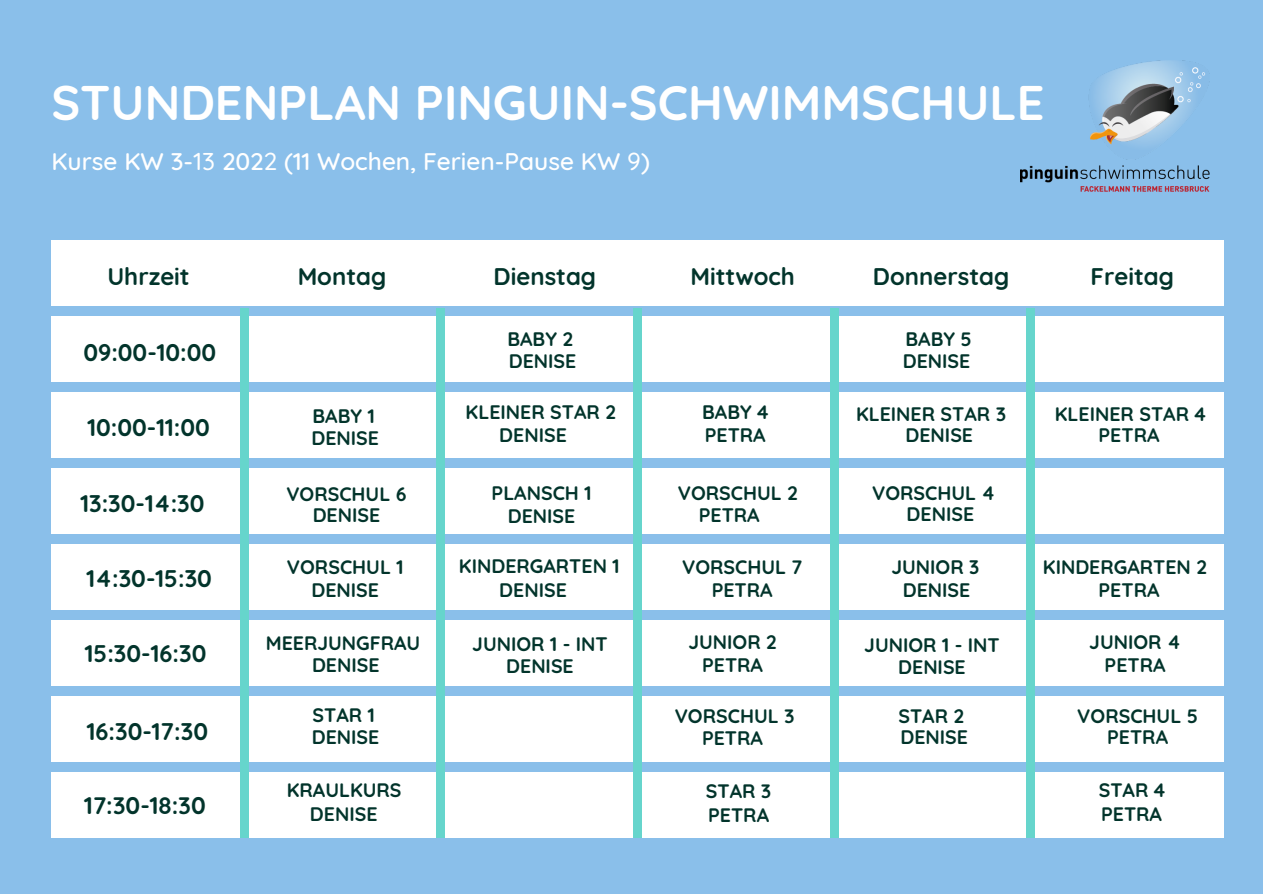
<style>
.page{position:relative;width:1263px;height:894px;background:#fff}
.page>*{position:absolute;margin:0;border:0;box-sizing:border-box;transform-origin:0 0}
.t1{font:700 48.45px "Quicksand";color:#fff}
.t2{font:500 24.45px "Quicksand";color:#fff}
.t3{font:700 24px "Quicksand";color:#02342b}
.t4{font:700 19.5px/22.5px "Quicksand";color:#02342b;text-align:center}
</style>
<div class="page">
<div style="left:0;top:0;width:1263px;height:893px;background:#8abfea"></div>
<div style="left:51px;top:241px;width:1172px;height:65px;background:#fff"></div>
<div style="left:51px;top:316px;width:1172px;height:66px;background:#fff"></div>
<div style="left:51px;top:392px;width:1172px;height:66px;background:#fff"></div>
<div style="left:51px;top:468px;width:1172px;height:65px;background:#fff"></div>
<div style="left:51px;top:544px;width:1172px;height:65px;background:#fff"></div>
<div style="left:51px;top:620px;width:1172px;height:65px;background:#fff"></div>
<div style="left:51px;top:696px;width:1172px;height:65px;background:#fff"></div>
<div style="left:51px;top:772px;width:1172px;height:65px;background:#fff"></div>
<div style="left:240px;top:308px;width:9px;height:528px;background:#66d5cc"></div>
<div style="left:436px;top:308px;width:9px;height:528px;background:#66d5cc"></div>
<div style="left:633px;top:308px;width:9px;height:528px;background:#66d5cc"></div>
<div style="left:830px;top:308px;width:9px;height:528px;background:#66d5cc"></div>
<div style="left:1026px;top:308px;width:9px;height:528px;background:#66d5cc"></div>
<img style="left:1021px;top:60px;width:189px;height:131px">
<p class="t1" style="left:51px;top:71px;width:995px">STUNDENPLAN PINGUIN-SCHWIMMSCHULE</p>
<p class="t2" style="left:51px;top:142px;width:600px">Kurse KW 3-13 2022 (11 Wochen, Ferien-Pause KW 9)</p>
<p class="t3" style="left:107px;top:261px;width:84px">Uhrzeit</p>
<p class="t3" style="left:298px;top:261px;width:90px">Montag</p>
<p class="t3" style="left:494px;top:261px;width:104px">Dienstag</p>
<p class="t3" style="left:690px;top:261px;width:106px">Mittwoch</p>
<p class="t3" style="left:873px;top:261px;width:138px">Donnerstag</p>
<p class="t3" style="left:1091px;top:261px;width:85px">Freitag</p>
<p class="t3" style="left:83px;top:332px;width:134px">09:00-10:00</p>
<p class="t3" style="left:87px;top:411px;width:124px">10:00-11:00</p>
<p class="t3" style="left:80px;top:487px;width:126px">13:30-14:30</p>
<p class="t3" style="left:87px;top:563px;width:127px">14:30-15:30</p>
<p class="t3" style="left:85px;top:638px;width:123px">15:30-16:30</p>
<p class="t3" style="left:87px;top:715px;width:123px">16:30-17:30</p>
<p class="t3" style="left:84px;top:790px;width:123px">17:30-18:30</p>
<p class="t4" style="left:507px;top:326px;width:68px">BABY 2</p>
<p class="t4" style="left:509px;top:350px;width:69px">DENISE</p>
<p class="t4" style="left:905px;top:327px;width:68px">BABY 5</p>
<p class="t4" style="left:903px;top:350px;width:69px">DENISE</p>
<p class="t4" style="left:311px;top:403px;width:69px;text-align:left">BABY 1<br>DENISE</p>
<p class="t4" style="left:466px;top:399px;width:152px">KLEINER STAR 2</p>
<p class="t4" style="left:499px;top:423px;width:69px">DENISE</p>
<p class="t4" style="left:702px;top:399px;width:68px;text-align:left">BABY 4<br>PETRA</p>
<p class="t4" style="left:905px;top:401px;width:102px;line-height:21.5px;text-align:left;text-indent:-50px">KLEINER STAR 3<br>DENISE</p>
<p class="t4" style="left:1055px;top:401px;width:153px;line-height:21.5px">KLEINER STAR 4<br>PETRA</p>
<p class="t4" style="left:286px;top:481px;width:122px;line-height:21.5px">VORSCHUL 6<br>DENISE</p>
<p class="t4" style="left:678px;top:479px;width:122px">VORSCHUL 2</p>
<p class="t4" style="left:492px;top:480px;width:101px">PLANSCH 1<br>DENISE</p>
<p class="t4" style="left:699px;top:502px;width:62px">PETRA</p>
<p class="t4" style="left:907px;top:480px;width:90px;line-height:21.5px;text-align:left;text-indent:-34px">VORSCHUL 4<br>DENISE</p>
<p class="t4" style="left:287px;top:555px;width:118px">VORSCHUL 1<br>DENISE</p>
<p class="t4" style="left:266px;top:629px;width:156px">MEERJUNGFRAU</p>
<p class="t4" style="left:312px;top:651px;width:69px">DENISE</p>
<p class="t4" style="left:312px;top:701px;width:69px;text-align:left">STAR 1<br>DENISE</p>
<p class="t4" style="left:459px;top:553px;width:162px">KINDERGARTEN 1</p>
<p class="t4" style="left:499px;top:578px;width:69px">DENISE</p>
<p class="t4" style="left:472px;top:632px;width:137px">JUNIOR 1 - INT<br>DENISE</p>
<p class="t4" style="left:682px;top:554px;width:122px">VORSCHUL 7<br>PETRA</p>
<p class="t4" style="left:891px;top:554px;width:90px">JUNIOR 3</p>
<p class="t4" style="left:903px;top:578px;width:69px">DENISE</p>
<p class="t4" style="left:1043px;top:554px;width:165px">KINDERGARTEN 2</p>
<p class="t4" style="left:1098px;top:577px;width:62px">PETRA</p>
<p class="t4" style="left:688px;top:629px;width:90px">JUNIOR 2</p>
<p class="t4" style="left:702px;top:653px;width:62px">PETRA</p>
<p class="t4" style="left:675px;top:702px;width:121px">VORSCHUL 3<br>PETRA</p>
<p class="t4" style="left:864px;top:633px;width:137px">JUNIOR 1 - INT<br>DENISE</p>
<p class="t4" style="left:1089px;top:629px;width:93px">JUNIOR 4<br>PETRA</p>
<p class="t4" style="left:898px;top:702px;width:71px;line-height:21.8px;text-align:left">STAR 2<br>DENISE</p>
<p class="t4" style="left:1077px;top:703px;width:122px;line-height:21.5px">VORSCHUL 5<br>PETRA</p>
<p class="t4" style="left:287px;top:776px;width:116px;line-height:23.9px">KRAULKURS<br>DENISE</p>
<p class="t4" style="left:706px;top:777px;width:67px;line-height:23.9px;text-align:left">STAR 3<br>PETRA</p>
<p class="t4" style="left:1099px;top:775px;width:68px;line-height:23.9px;text-align:left">STAR 4<br>PETRA</p>
</div>
